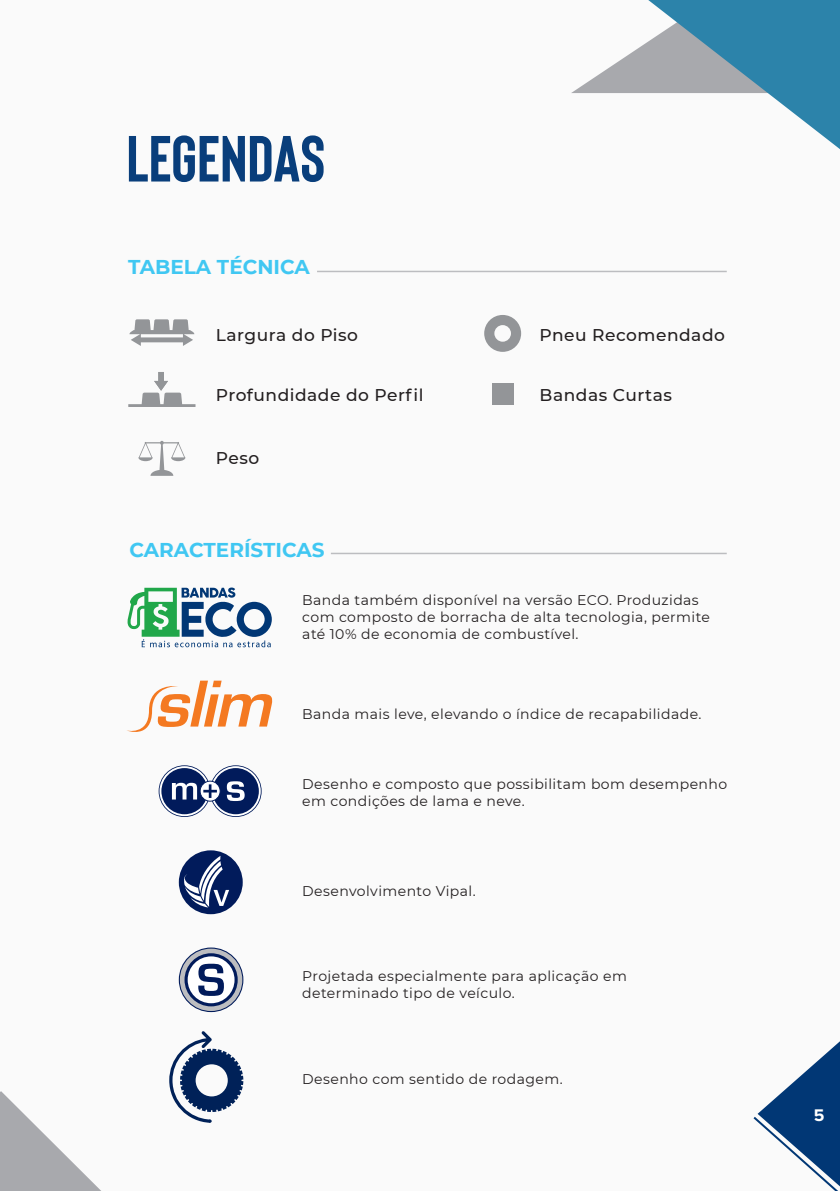
<style>
.page{position:relative;width:840px;height:1191px;background:#fff}
.page>*{position:absolute;margin:0;border:0;box-sizing:border-box;transform-origin:0 0}
.t1{font:700 65px "Bison";color:#093e7b}
.t2{font:700 20px "Montserrat";color:#40c7f2}
.t3{font:700 17.4px "Proxima Nova";color:#fff}
.t4{font:500 17px "Montserrat";letter-spacing:.03em;color:#231f20}
.t5{font:14px/16.8px "Montserrat";letter-spacing:.03em;color:#231f20}
</style>
<div class="page">
<div style="left:0;top:0;width:839px;height:1191px;background:#fafafa"></div>
<svg style="left:753px;top:1042px;width:86px;height:149px"></svg>
<svg style="left:571px;top:0;width:268px;height:149px"></svg>
<svg style="left:0;top:1091px;width:101px;height:100px"></svg>
<hr style="left:317px;top:271px;width:409px;height:1px;background:#bcbdc0">
<hr style="left:331px;top:553px;width:395px;height:1px;background:#bcbdc0">
<svg style="left:127px;top:587px;width:145px;height:60px"></svg>
<svg style="left:129px;top:319px;width:65px;height:27px"></svg>
<svg style="left:128px;top:392px;width:67px;height:15px"></svg>
<svg style="left:154px;top:372px;width:14px;height:19px"></svg>
<svg style="left:138px;top:441px;width:47px;height:35px"></svg>
<svg style="left:484px;top:315px;width:37px;height:37px"></svg>
<div style="left:491px;top:383px;width:22px;height:22px;background:#939598"></div>
<svg style="left:127px;top:680px;width:146px;height:52px"></svg>
<div style="left:179px;top:850px;width:63px;height:64px;background:#011b5b;border-radius:50%"></div>
<svg style="left:183px;top:855px;width:46px;height:52px"></svg>
<svg style="left:158px;top:765px;width:103px;height:52px"></svg>
<svg style="left:180px;top:948px;width:62px;height:63px"></svg>
<svg style="left:169px;top:1031px;width:74px;height:91px"></svg>
<h1 class="t1" style="left:126px;top:118px;width:200px">LEGENDAS</h1>
<h2 class="t2" style="left:128px;top:253px;width:183px">TABELA TÉCNICA</h2>
<p class="t4" style="left:216px;top:323px;width:143px">Largura do Piso</p>
<p class="t4" style="left:216px;top:383px;width:209px">Profundidade do Perfil</p>
<p class="t4" style="left:216px;top:446px;width:45px">Peso</p>
<h2 class="t2" style="left:129px;top:535px;width:197px">CARACTERÍSTICAS</h2>
<p class="t4" style="left:539px;top:323px;width:187px">Pneu Recomendado</p>
<p class="t4" style="left:539px;top:383px;width:134px">Bandas Curtas</p>
<p class="t5" style="left:302px;top:591px;width:409px">Banda também disponível na versão ECO. Produzidas com composto de borracha de alta tecnologia, permite até 10% de economia de combustível.</p>
<p class="t5" style="left:302px;top:705px;width:400px">Banda mais leve, elevando o índice de recapabilidade.</p>
<p class="t5" style="left:302px;top:775px;width:426px">Desenho e composto que possibilitam bom desempenho em condições de lama e neve.</p>
<p class="t5" style="left:302px;top:882px;width:175px">Desenvolvimento Vipal.</p>
<p class="t5" style="left:302px;top:967px;width:326px">Projetada especialmente para aplicação em determinado tipo de veículo.</p>
<p class="t5" style="left:302px;top:1070px;width:262px">Desenho com sentido de rodagem.</p>
<p class="t3" style="left:813px;top:1105px;width:12px">5</p>
</div>
